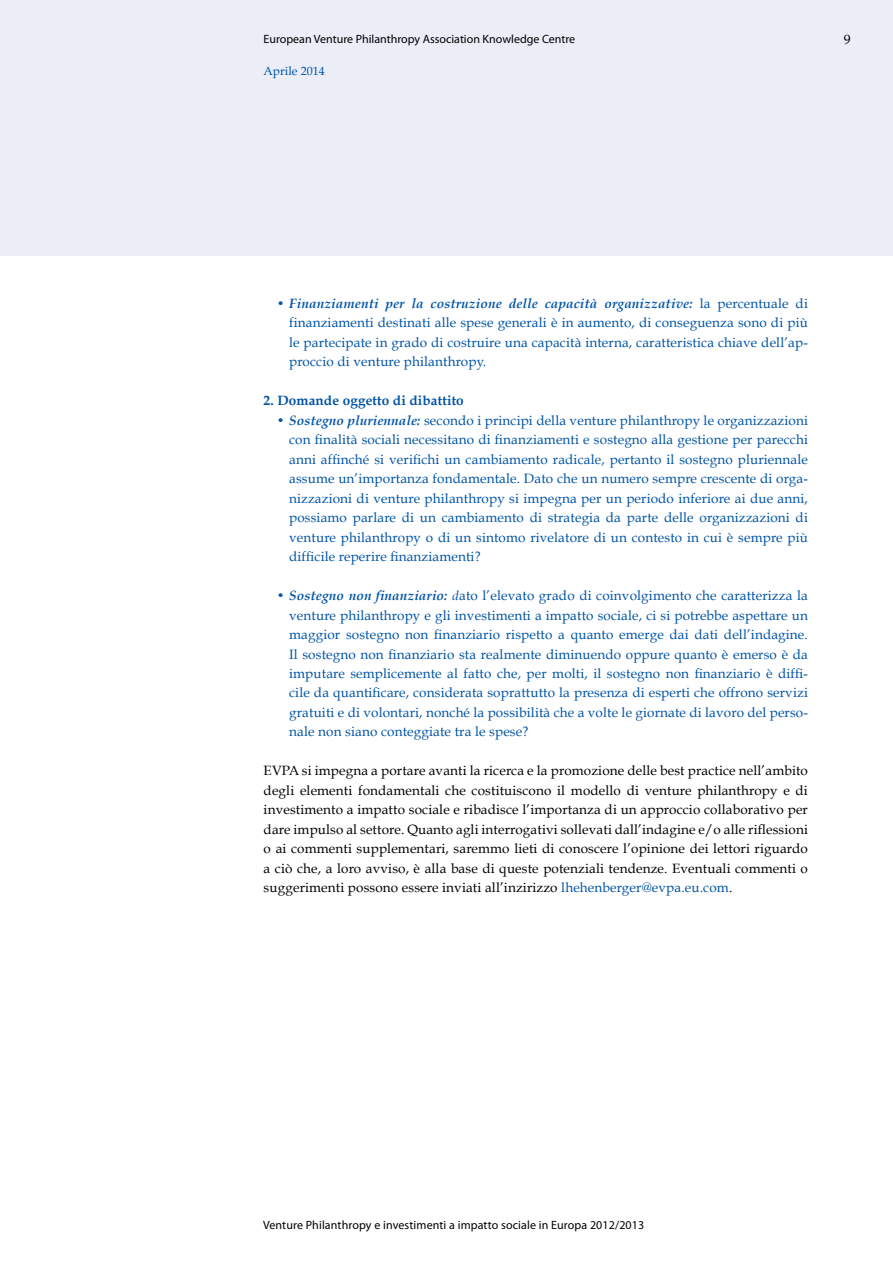
<style>
.page{position:relative;width:893px;height:1263px;background:#fff}
.page>*{position:absolute;margin:0;border:0;box-sizing:border-box;transform-origin:0 0}
.t1{font:13.5px/19.5px "Book Antiqua";letter-spacing:.01em;color:#0054a6;text-align:justify}
.t2{font:13.5px/19.5px "Book Antiqua";letter-spacing:.01em;color:#000;text-align:justify}
.t3{font:700 13.5px "Book Antiqua";letter-spacing:.01em;color:#0054a6}
.t4{font:12px "Myriad Pro";color:#000}
.t5{font:12px "Book Antiqua";color:#0054a6}
.s1{font-weight:700;font-style:italic}
.s2{font-style:italic}
.s3{color:#0054a6}
</style>
<div class="page">
<div style="left:0;top:0;width:893px;height:256px;background:#ebeef7"></div>
<p class="t4" style="left:264px;top:32px;width:313px">European Venture Philanthropy Association Knowledge Centre</p>
<p class="t5" style="left:264px;top:64px;width:63px">Aprile 2014</p>
<p class="t2" style="left:844px;top:30px;width:8px">9</p>
<p class="t1" style="left:289px;top:293px;width:520px;text-indent:-13px"><span class="s1">• Finanziamenti per la costruzione delle capacità organizzative:</span> la percentuale di finanziamenti destinati alle spese generali è in aumento, di conseguenza sono di più le partecipate in grado di costruire una capacità interna, caratteristica chiave dell’ap&shy;proccio di venture philanthropy.</p>
<p class="t3" style="left:264px;top:393px;width:202px">2. Domande oggetto di dibattito</p>
<p class="t1" style="left:289px;top:410px;width:520px;text-indent:-13px"><span class="s1">• Sostegno pluriennale:</span> secondo i principi della venture philanthropy le organizzazioni con finalità sociali necessitano di finanziamenti e sostegno alla gestione per parecchi anni affinché si verifichi un cambiamento radicale, pertanto il sostegno pluriennale assume un’importanza fondamentale. Dato che un numero sempre crescente di orga&shy;nizzazioni di venture philanthropy si impegna per un periodo inferiore ai due anni, possiamo parlare di un cambiamento di strategia da parte delle organizzazioni di venture philanthropy o di un sintomo rivelatore di un contesto in cui è sempre più difficile reperire finanziamenti?</p>
<p class="t1" style="left:289px;top:586px;width:520px;text-indent:-13px"><span class="s1">• Sostegno non finanziario:</span> <span class="s2">d</span>ato l’elevato grado di coinvolgimento che caratterizza la venture philanthropy e gli investimenti a impatto sociale, ci si potrebbe aspettare un maggior sostegno non finanziario rispetto a quanto emerge dai dati dell’indagine.<br>Il sostegno non finanziario sta realmente diminuendo oppure quanto è emerso è da imputare semplicemente al fatto che, per molti, il sostegno non finanziario è diffi&shy;cile da quantificare, considerata soprattutto la presenza di esperti che offrono servizi gratuiti e di volontari, nonché la possibilità che a volte le giornate di lavoro del perso&shy;nale non siano conteggiate tra le spese?</p>
<p class="t2" style="left:264px;top:761px;width:546px">EVPA si impegna a portare avanti la ricerca e la promozione delle best practice nell’ambito degli elementi fondamentali che costituiscono il modello di venture philanthropy e di investimento a impatto sociale e ribadisce l’importanza di un approccio collaborativo per dare impulso al settore. Quanto agli interrogativi sollevati dall’indagine e/o alle riflessioni o ai commenti supplementari, saremmo lieti di conoscere l’opinione dei lettori riguardo a ciò che, a loro avviso, è alla base di queste potenziali tendenze. Eventuali commenti o suggerimenti possono essere inviati all’inzirizzo <span class="s3">lhehenberger@evpa.eu.com</span>.</p>
<p class="t4" style="left:263px;top:1217px;width:383px">Venture Philanthropy e investimenti a impatto sociale in Europa 2012/2013</p>
</div>
